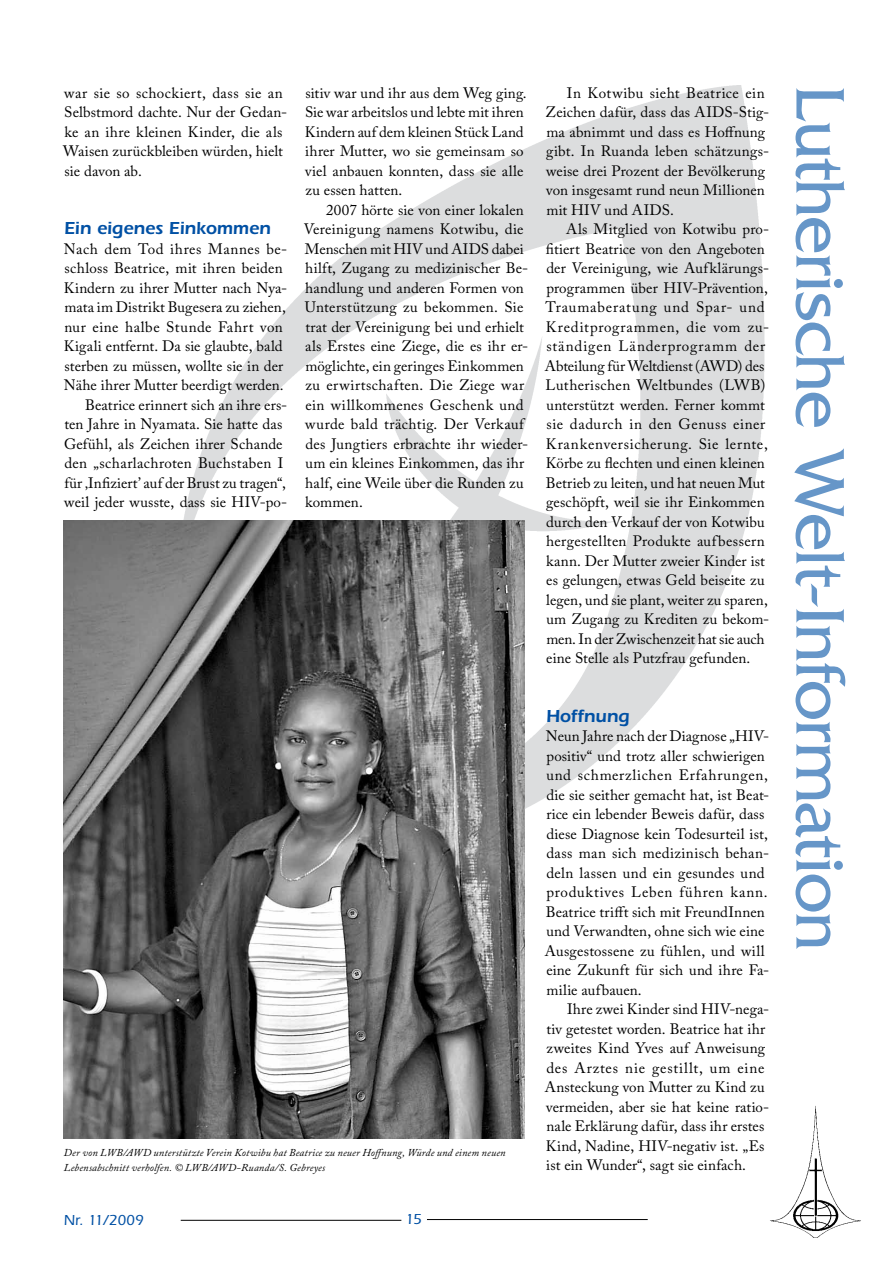
<style>
.page{position:relative;width:893px;height:1263px;background:#fff}
.page>*{position:absolute;margin:0;border:0;box-sizing:border-box;transform-origin:0 0}
.t1{font:72px "Friz Quadrata";letter-spacing:-.02em;color:#6696c8}
.t2{font:600 18px "Itc Eras";color:#0050a4}
.t3{font:15px/19.5px "Adobe Caslon Pro";letter-spacing:.01em;color:#000}
.t4{font:15px "Adobe Caslon Pro";letter-spacing:.03em;color:#000}
.t5{font:15px "Adobe Caslon Pro";letter-spacing:.035em;color:#000}
.t6{font:500 15px "Itc Eras";letter-spacing:-.015em;color:#0050a4}
.t7{font:italic 10.5px/15px "Adobe Caslon Pro";letter-spacing:.015em;color:#000}
</style>
<div class="page">
<hr style="left:181px;top:1220px;width:220px;height:1px;background:#000">
<hr style="left:427px;top:1219px;width:221px;height:1px;background:#000">
<img style="left:770px;top:1106px;width:91px;height:132px">
<img style="left:64px;top:85px;width:701px;height:775px">
<img style="left:64px;top:521px;width:460px;height:618px">
<p class="t4" style="left:64px;top:84px;width:220px">war sie so schockiert, dass sie an</p>
<h1 class="t1" style="left:860px;top:85px;width:867px;rotate:90deg">Lutherische Welt-Information</h1>
<p class="t3" style="left:305px;top:83px;width:223px">sitiv war und ihr aus dem Weg ging.<br>Sie war arbeitslos und lebte mit ihren<br>Kindern auf dem kleinen Stück Land ihrer Mutter, wo sie gemeinsam so viel anbauen konnten, dass sie alle zu essen hatten.</p>
<p class="t3" style="left:304px;top:200px;width:226px;text-indent:22px">2007 hörte sie von einer lokalen<br>Vereinigung namens Kotwibu, die<br>Menschen mit HIV und AIDS dabei hilft, Zugang zu medizinischer Be&shy;handlung und anderen Formen von<br>Unterstützung zu bekommen. Sie trat der Vereinigung bei und erhielt als Erstes eine Ziege, die es ihr er&shy;möglichte, ein geringes Einkommen zu erwirtschaften. Die Ziege war ein willkommenes Geschenk und wurde bald trächtig. Der Verkauf des Jungtiers erbrachte ihr wieder&shy;um ein kleines Einkommen, das ihr half, eine Weile über die Runden zu kommen.</p>
<p class="t3" style="left:546px;top:83px;width:225px;text-indent:21px">In Kotwibu sieht Beatrice ein<br>Zeichen dafür, dass das AIDS-Stig&shy;ma abnimmt und dass es Hoffnung gibt. In Ruanda leben schätzungs&shy;weise drei Prozent der Bevölkerung von insgesamt rund neun Millionen mit HIV und AIDS.</p>
<p class="t3" style="left:545px;top:219px;width:226px;text-indent:21px">Als Mitglied von Kotwibu pro&shy;fitiert Beatrice von den Angeboten der Vereinigung, wie Aufklärungs&shy;programmen über HIV-Prävention, Traumaberatung und Spar- und Kreditprogrammen, die vom zu&shy;ständigen Länderprogramm der Abteilung für Weltdienst (AWD) des Lutherischen Weltbundes (LWB) unterstützt werden. Ferner kommt sie dadurch in den Genuss einer Krankenversicherung. Sie lernte, Körbe zu flechten und einen kleinen Betrieb zu leiten, und hat neuen Mut geschöpft, weil sie ihr Einkommen durch den Verkauf der von Kotwibu hergestellten Produkte aufbessern kann. Der Mutter zweier Kinder ist es gelungen, etwas Geld beiseite zu legen, und sie plant, weiter zu sparen, um Zugang zu Krediten zu bekom&shy;men. In der Zwischenzeit hat sie auch eine Stelle als Putzfrau gefunden.</p>
<p class="t3" style="left:63px;top:102px;width:226px">Selbstmord dachte. Nur der Gedan&shy;ke an ihre kleinen Kinder, die als<br>Waisen zurückbleiben würden, hielt sie davon ab.</p>
<p class="t2" style="left:64px;top:218px;width:208px">Ein eigenes Einkommen</p>
<p class="t5" style="left:64px;top:240px;width:225px">Nach dem Tod ihres Mannes be-</p>
<p class="t3" style="left:65px;top:258px;width:220px">schloss Beatrice, mit ihren beiden</p>
<p class="t3" style="left:64px;top:278px;width:225px">Kindern zu ihrer Mutter nach Nya-</p>
<p class="t3" style="left:64px;top:297px;width:223px">mata im Distrikt Bugesera zu ziehen,</p>
<p class="t4" style="left:64px;top:318px;width:220px">nur eine halbe Stunde Fahrt von</p>
<p class="t3" style="left:64px;top:336px;width:220px">Kigali entfernt. Da sie glaubte, bald</p>
<p class="t3" style="left:65px;top:356px;width:220px">sterben zu müssen, wollte sie in der</p>
<p class="t3" style="left:64px;top:375px;width:221px">Nähe ihrer Mutter beerdigt werden.</p>
<p class="t3" style="left:85px;top:395px;width:204px">Beatrice erinnert sich an ihre ers-</p>
<p class="t3" style="left:64px;top:414px;width:220px">ten Jahre in Nyamata. Sie hatte das</p>
<p class="t3" style="left:64px;top:434px;width:220px">Gefühl, als Zeichen ihrer Schande</p>
<p class="t3" style="left:64px;top:453px;width:220px">den „scharlachroten Buchstaben I</p>
<p class="t3" style="left:64px;top:473px;width:223px">für ‚Infiziert’ auf der Brust zu tragen“,</p>
<p class="t3" style="left:64px;top:492px;width:225px">weil jeder wusste, dass sie HIV-po-</p>
<p class="t2" style="left:546px;top:705px;width:85px">Hoffnung</p>
<p class="t3" style="left:545px;top:726px;width:226px">Neun Jahre nach der Diagnose „HIV&shy;positiv“ und trotz aller schwierigen und schmerzlichen Erfahrungen, die sie seither gemacht hat, ist Beat&shy;rice ein lebender Beweis dafür, dass diese Diagnose kein Todesurteil ist, dass man sich medizinisch behan&shy;deln lassen und ein gesundes und produktives Leben führen kann.<br>Beatrice trifft sich mit FreundInnen und Verwandten, ohne sich wie eine Ausgestossene zu fühlen, und will eine Zukunft für sich und ihre Fa&shy;milie aufbauen.</p>
<p class="t3" style="left:545px;top:999px;width:226px;text-indent:22px">Ihre zwei Kinder sind HIV-nega&shy;tiv getestet worden. Beatrice hat ihr zweites Kind Yves auf Anweisung des Arztes nie gestillt, um eine Ansteckung von Mutter zu Kind zu vermeiden, aber sie hat keine ratio&shy;nale Erklärung dafür, dass ihr erstes Kind, Nadine, HIV-negativ ist. „Es ist ein Wunder“, sagt sie einfach.</p>
<p class="t7" style="left:64px;top:1144px;width:443px">Der von LWB/AWD unterstützte Verein Kotwibu hat Beatrice zu neuer Hoffnung, Würde und einem neuen<br>Lebensabschnitt verholfen. © LWB/AWD-Ruanda/S. Gebreyes</p>
<p class="t6" style="left:64px;top:1212px;width:82px">Nr. 11/2009</p>
<p class="t6" style="left:406px;top:1211px;width:18px">15</p>
</div>
